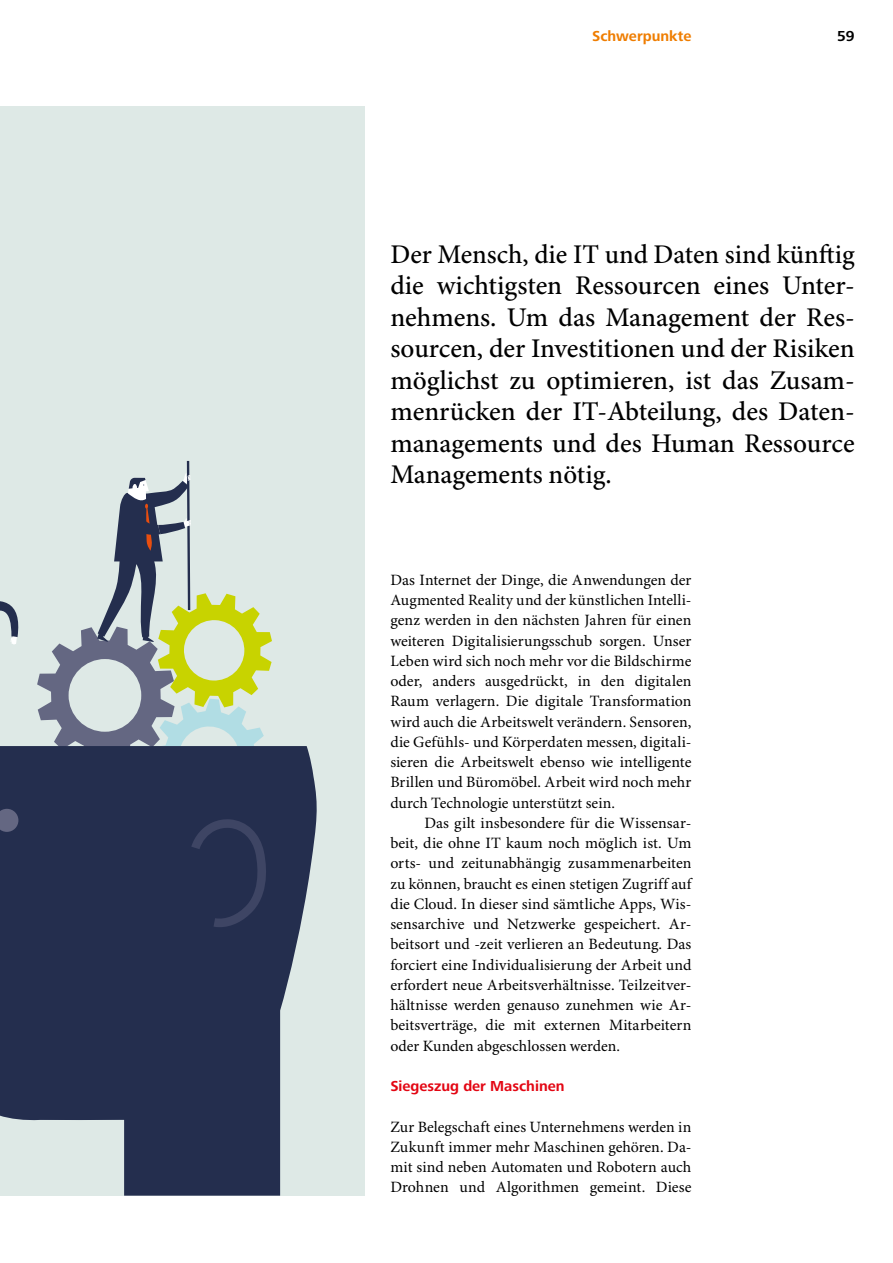
<style>
.page{position:relative;width:893px;height:1263px;background:#fff}
.page>*{position:absolute;margin:0;border:0;box-sizing:border-box;transform-origin:0 0}
.t1{font:500 27px/31.5px "Minion Pro";color:#000;text-align:justify}
.t2{font:15.75px/20.2px "Minion Pro";color:#000;text-align:justify}
.t3{font:700 15px "Frutiger Next Pro";color:#e30613}
.t4{font:700 15px "Frutiger Next Pro";color:#ef7d00}
.t5{font:700 15px "Frutiger Next Pro";color:#000}
</style>
<div class="page">
<div style="left:0;top:106px;width:365px;height:1090px;background:#dee9e6"></div>
<svg style="left:0;top:601px;width:19px;height:44px"></svg>
<svg style="left:0;top:746px;width:317px;height:450px;fill:#242e4e"></svg>
<svg style="left:0;top:809px;width:18px;height:23px"></svg>
<svg style="left:37px;top:461px;width:235px;height:466px"></svg>
<p class="t4" style="left:592px;top:27px;width:101px">Schwerpunkte</p>
<p class="t5" style="left:837px;top:27px;width:19px">59</p>
<p class="t1" style="left:390px;top:239px;width:466px">Der Mensch, die IT und Daten sind künftig die wichtigsten Ressourcen eines Unter&shy;nehmens. Um das Management der Res&shy;sourcen, der Investitionen und der Risiken möglichst zu optimieren, ist das Zusam&shy;menrücken der IT-Abteilung, des Daten&shy;managements und des Human Ressource Managements nötig.</p>
<p class="t2" style="left:390px;top:570px;width:303px">Das Internet der Dinge, die Anwendungen der Augmented Reality und der künstlichen Intelli&shy;genz werden in den nächsten Jahren für einen weiteren Digitalisierungsschub sorgen. Unser Leben wird sich noch mehr vor die Bildschirme oder, anders ausgedrückt, in den digitalen Raum verlagern. Die digitale Transformation wird auch die Arbeitswelt verändern. Sensoren, die Gefühls- und Körperdaten messen, digitali&shy;sieren die Arbeitswelt ebenso wie intelligente Brillen und Büromöbel. Arbeit wird noch mehr durch Technologie unterstützt sein.</p>
<p class="t2" style="left:390px;top:813px;width:303px;text-indent:34px">Das gilt insbesondere für die Wissensar&shy;beit, die ohne IT kaum noch möglich ist. Um orts- und zeitunabhängig zusammenarbeiten zu können, braucht es einen stetigen Zugriff auf die Cloud. In dieser sind sämtliche Apps, Wis&shy;sensarchive und Netzwerke gespeichert. Ar&shy;beitsort und -zeit verlieren an Bedeutung. Das forciert eine Individualisierung der Arbeit und erfordert neue Arbeitsverhältnisse. Teilzeitver&shy;hältnisse werden genauso zunehmen wie Ar&shy;beitsverträge, die mit externen Mitarbeitern oder Kunden abgeschlossen werden.</p>
<p class="t3" style="left:390px;top:1077px;width:176px">Siegeszug der Maschinen</p>
<p class="t2" style="left:390px;top:1117px;width:303px">Zur Belegschaft eines Unternehmens werden in Zukunft immer mehr Maschinen gehören. Da&shy;mit sind neben Automaten und Robotern auch Drohnen und Algorithmen gemeint. Diese</p>
</div>
